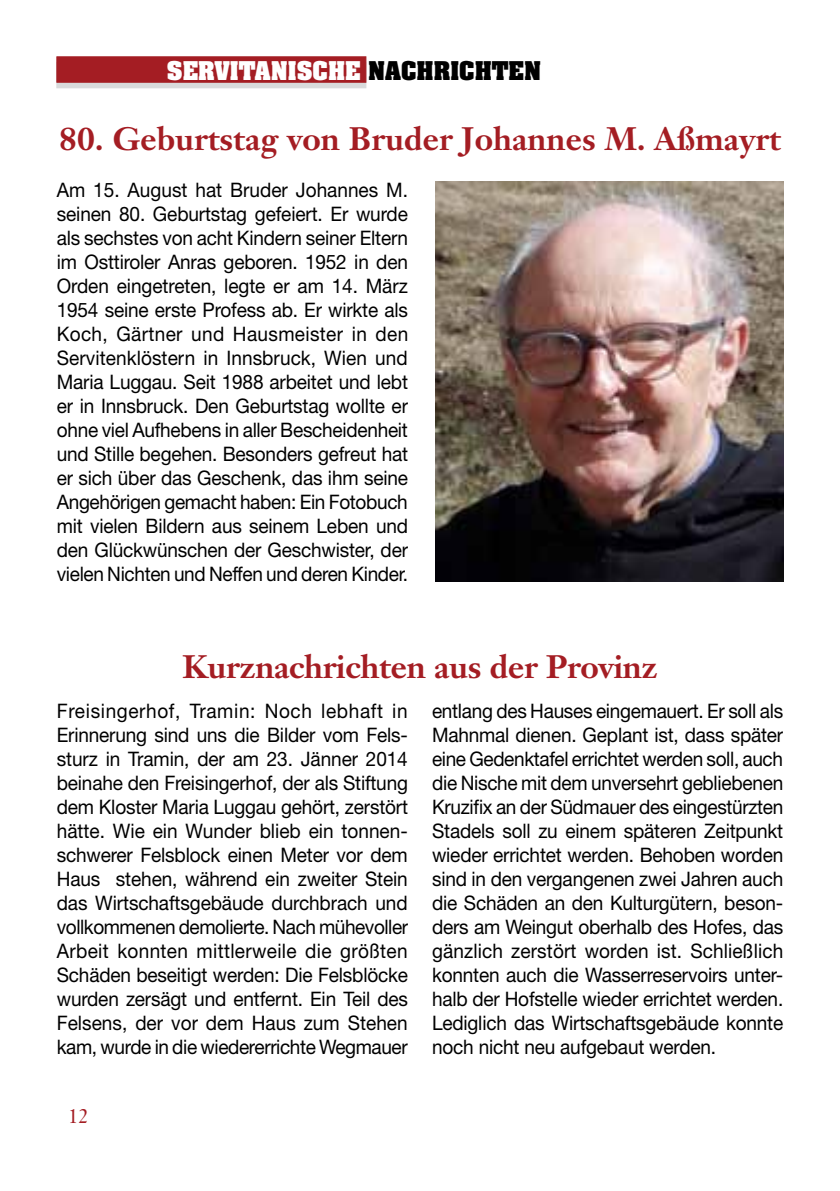
<style>
.page{position:relative;width:840px;height:1191px;background:#fff}
.page>*{position:absolute;margin:0;border:0;box-sizing:border-box;transform-origin:0 0}
.t1{font:700 32px "Janson Text";color:#a41d23}
.t2{font:700 22px "Aachen";color:#fff}
.t3{font:20px/24px "Helvetica Neue";letter-spacing:-.01em;color:#000;text-align:justify;scale:.95 1}
.t4{font:20px "Janson Text";color:#a41d23}
.s1{color:#000}
</style>
<div class="page">
<svg style="left:57px;top:82px;width:309px;height:6px;background:#d2c0c2"></svg>
<div style="left:57px;top:57px;width:309px;height:25px;background:#a41d23"></div>
<img style="left:435px;top:181px;width:347px;height:400px">
<p class="t2" style="left:167px;top:54px;width:375px">SERVITANISCHE <span class="s1">NACHRICHTEN</span></p>
<h1 class="t1" style="left:59px;top:118px;width:722px">80. Geburtstag von Bruder Johannes M. Aßmayrt</h1>
<p class="t3" style="left:57px;top:178px;width:371px">Am 15. August hat Bruder Johannes M. seinen 80. Geburtstag gefeiert. Er wurde als sechstes von acht Kindern seiner Eltern im Osttiroler Anras geboren. 1952 in den Orden eingetreten, legte er am 14. März 1954 seine erste Profess ab. Er wirkte als Koch, Gärtner und Hausmeister in den Servitenklöstern in Innsbruck, Wien und Maria Luggau. Seit 1988 arbeitet und lebt er in Innsbruck. Den Geburtstag wollte er ohne viel Aufhebens in aller Bescheidenheit und Stille begehen. Besonders gefreut hat er sich über das Geschenk, das ihm seine Angehörigen gemacht haben: Ein Fotobuch mit vielen Bildern aus seinem Leben und den Glückwünschen der Geschwister, der vielen Nichten und Neffen und deren Kinder.</p>
<h1 class="t1" style="left:182px;top:646px;width:476px">Kurznachrichten aus der Provinz</h1>
<p class="t3" style="left:57px;top:699px;width:371px">Freisingerhof, Tramin: Noch lebhaft in Erinnerung sind uns die Bilder vom Fels&shy;sturz in Tramin, der am 23. Jänner 2014 beinahe den Freisingerhof, der als Stiftung dem Kloster Maria Luggau gehört, zerstört hätte. Wie ein Wunder blieb ein tonnen&shy;schwerer Felsblock einen Meter vor dem Haus stehen, während ein zweiter Stein das Wirtschaftsgebäude durchbrach und vollkommenen demolierte. Nach mühevoller Arbeit konnten mittlerweile die größten Schäden beseitigt werden: Die Felsblöcke wurden zersägt und entfernt. Ein Teil des Felsens, der vor dem Haus zum Stehen kam, wurde in die wiedererrichte Wegmauer</p>
<p class="t3" style="left:432px;top:699px;width:371px">entlang des Hauses eingemauert. Er soll als Mahnmal dienen. Geplant ist, dass später eine Gedenktafel errichtet werden soll, auch die Nische mit dem unversehrt gebliebenen Kruzifix an der Südmauer des eingestürzten Stadels soll zu einem späteren Zeitpunkt wieder errichtet werden. Behoben worden sind in den vergangenen zwei Jahren auch die Schäden an den Kulturgütern, beson&shy;ders am Weingut oberhalb des Hofes, das gänzlich zerstört worden ist. Schließlich konnten auch die Wasserreservoirs unter&shy;halb der Hofstelle wieder errichtet werden.<br>Lediglich das Wirtschaftsgebäude konnte noch nicht neu aufgebaut werden.</p>
<p class="t4" style="left:68px;top:1103px;width:22px">12</p>
</div>
